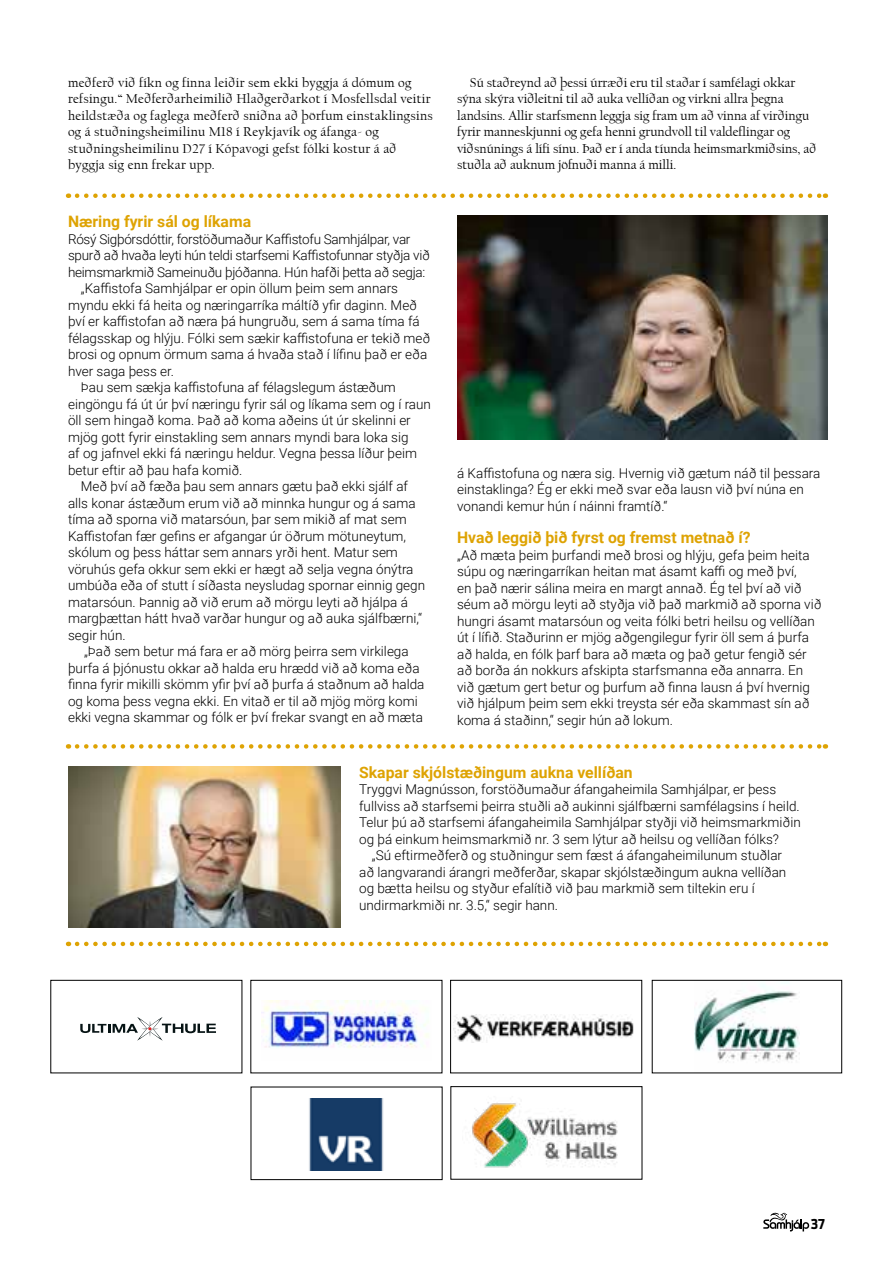
<style>
.page{position:relative;width:893px;height:1263px;background:#fff}
.page>*{position:absolute;margin:0;border:0;box-sizing:border-box;transform-origin:0 0}
.t1{font:700 15.75px "Roboto";color:#dea303}
.t2{font:300 13.5px/16.5px "Roboto";color:#000}
.t3{font:13.5px/16.5px "Californian FB";color:#000}
.t4{font:13.5px/16.5px "Californian FB";letter-spacing:.02em;color:#000}
.t5{font:300 13.5px "Roboto";letter-spacing:-.02em;color:#000}
.t6{font:700 13.5px "Antenna Cond";color:#000}
</style>
<div class="page">
<svg style="left:763px;top:1212px;width:46px;height:19px"></svg>
<img style="left:68px;top:766px;width:272px;height:162px">
<svg style="left:77px;top:744px;width:749px;height:5px"></svg>
<svg style="left:77px;top:942px;width:749px;height:4px"></svg>
<svg style="left:77px;top:193px;width:749px;height:5px"></svg>
<img style="left:472px;top:1102px;width:146px;height:66px">
<div style="left:451px;top:1086px;width:191px;height:93px;border:1px solid #000"></div>
<img style="left:694px;top:984px;width:106px;height:79px">
<div style="left:652px;top:980px;width:190px;height:93px;border:1px solid #000"></div>
<svg style="left:80px;top:1017px;width:136px;height:24px"></svg>
<div style="left:51px;top:980px;width:191px;height:93px;border:1px solid #000"></div>
<img style="left:261px;top:1000px;width:168px;height:48px">
<div style="left:251px;top:980px;width:191px;height:93px;border:1px solid #000"></div>
<img style="left:453px;top:1014px;width:181px;height:28px">
<div style="left:450px;top:980px;width:192px;height:93px;border:1px solid #000"></div>
<img style="left:309px;top:1099px;width:75px;height:71px">
<div style="left:251px;top:1087px;width:191px;height:93px;border:1px solid #000"></div>
<img style="left:457px;top:216px;width:370px;height:223px">
<p class="t4" style="left:68px;top:74px;width:366px">meðferð við fíkn og finna leiðir sem ekki byggja á dómum og refsingu.“ Meðferðarheimilið Hlaðgerðarkot í Mosfellsdal veitir heildstæða og faglega meðferð sniðna að þörfum einstaklingsins og á stuðningsheimilinu M18 í Reykjavík og áfanga- og stuðningsheimilinu D27 í Kópavogi gefst fólki kostur á að byggja sig enn frekar upp.</p>
<p class="t1" style="left:68px;top:211px;width:185px">Næring fyrir sál og líkama</p>
<p class="t5" style="left:68px;top:230px;width:344px">Rósý Sigþórsdóttir, forstöðumaður Kaffistofu Samhjálpar, var</p>
<p class="t5" style="left:68px;top:246px;width:364px">spurð að hvaða leyti hún teldi starfsemi Kaffistofunnar styðja við</p>
<p class="t5" style="left:68px;top:263px;width:359px">heimsmarkmið Sameinuðu þjóðanna. Hún hafði þetta að segja:</p>
<p class="t2" style="left:81px;top:280px;width:319px">„Kaffistofa Samhjálpar er opin öllum þeim sem annars</p>
<p class="t2" style="left:68px;top:296px;width:351px">myndu ekki fá heita og næringarríka máltíð yfir daginn. Með</p>
<p class="t2" style="left:68px;top:313px;width:353px">því er kaffistofan að næra þá hungruðu, sem á sama tíma fá</p>
<p class="t2" style="left:68px;top:329px;width:364px">félagsskap og hlýju. Fólki sem sækir kaffistofuna er tekið með</p>
<p class="t2" style="left:68px;top:346px;width:361px">brosi og opnum örmum sama á hvaða stað í lífinu það er eða</p>
<p class="t2" style="left:68px;top:362px;width:108px">hver saga þess er.</p>
<p class="t2" style="left:81px;top:379px;width:316px">Þau sem sækja kaffistofuna af félagslegum ástæðum</p>
<p class="t2" style="left:68px;top:395px;width:364px">eingöngu fá út úr því næringu fyrir sál og líkama sem og í raun</p>
<p class="t2" style="left:68px;top:412px;width:344px">öll sem hingað koma. Það að koma aðeins út úr skelinni er</p>
<p class="t2" style="left:68px;top:428px;width:342px">mjög gott fyrir einstakling sem annars myndi bara loka sig</p>
<p class="t2" style="left:68px;top:445px;width:351px">af og jafnvel ekki fá næringu heldur. Vegna þessa líður þeim</p>
<p class="t2" style="left:68px;top:461px;width:176px">betur eftir að þau hafa komið.</p>
<p class="t2" style="left:81px;top:478px;width:329px">Með því að fæða þau sem annars gætu það ekki sjálf af</p>
<p class="t2" style="left:68px;top:494px;width:349px">alls konar ástæðum erum við að minnka hungur og á sama</p>
<p class="t2" style="left:68px;top:511px;width:340px">tíma að sporna við matarsóun, þar sem mikið af mat sem</p>
<p class="t2" style="left:68px;top:527px;width:340px">Kaffistofan fær gefins er afgangar úr öðrum mötuneytum,</p>
<p class="t2" style="left:68px;top:544px;width:331px">skólum og þess háttar sem annars yrði hent. Matur sem</p>
<p class="t2" style="left:68px;top:560px;width:347px">vöruhús gefa okkur sem ekki er hægt að selja vegna ónýtra</p>
<p class="t2" style="left:68px;top:577px;width:359px">umbúða eða of stutt í síðasta neysludag spornar einnig gegn</p>
<p class="t2" style="left:68px;top:593px;width:341px">matarsóun. Þannig að við erum að mörgu leyti að hjálpa á</p>
<p class="t2" style="left:68px;top:610px;width:356px">margþættan hátt hvað varðar hungur og að auka sjálfbærni,“</p>
<p class="t2" style="left:68px;top:626px;width:59px">segir hún.</p>
<p class="t2" style="left:84px;top:643px;width:326px">„Það sem betur má fara er að mörg þeirra sem virkilega</p>
<p class="t2" style="left:68px;top:659px;width:353px">þurfa á þjónustu okkar að halda eru hrædd við að koma eða</p>
<p class="t2" style="left:68px;top:676px;width:358px">finna fyrir mikilli skömm yfir því að þurfa á staðnum að halda</p>
<p class="t2" style="left:68px;top:692px;width:351px">og koma þess vegna ekki. En vitað er til að mjög mörg komi</p>
<p class="t2" style="left:68px;top:709px;width:356px">ekki vegna skammar og fólk er því frekar svangt en að mæta</p>
<p class="t3" style="left:457px;top:74px;width:361px;text-indent:13px">Sú staðreynd að þessi úrræði eru til staðar í samfélagi okkar sýna skýra viðleitni til að auka vellíðan og virkni allra þegna landsins. Allir starfsmenn leggja sig fram um að vinna af virðingu fyrir manneskjunni og gefa henni grundvöll til valdeflingar og viðsnúnings á lífi sínu. Það er í anda tíunda heimsmarkmiðsins, að stuðla að auknum jöfnuði manna á milli.</p>
<p class="t2" style="left:457px;top:464px;width:365px">á Kaffistofuna og næra sig. Hvernig við gætum náð til þessara einstaklinga? Ég er ekki með svar eða lausn við því núna en vonandi kemur hún í náinni framtíð.“</p>
<p class="t1" style="left:457px;top:526px;width:295px">Hvað leggið þið fyrst og fremst metnað í?</p>
<p class="t2" style="left:457px;top:546px;width:366px">„Að mæta þeim þurfandi með brosi og hlýju, gefa þeim heita súpu og næringarríkan heitan mat ásamt kaffi og með því,<br>en það nærir sálina meira en margt annað. Ég tel því að við séum að mörgu leyti að styðja við það markmið að sporna við hungri ásamt matarsóun og veita fólki betri heilsu og vellíðan út í lífið. Staðurinn er mjög aðgengilegur fyrir öll sem á þurfa að halda, en fólk þarf bara að mæta og það getur fengið sér að borða án nokkurs afskipta starfsmanna eða annarra. En við gætum gert betur og þurfum að finna lausn á því hvernig við hjálpum þeim sem ekki treysta sér eða skammast sín að koma á staðinn,“ segir hún að lokum.</p>
<p class="t1" style="left:359px;top:761px;width:275px">Skapar skjólstæðingum aukna vellíðan</p>
<p class="t2" style="left:359px;top:781px;width:443px">Tryggvi Magnússon, forstöðumaður áfangaheimila Samhjálpar, er þess fullviss að starfsemi þeirra stuðli að aukinni sjálfbærni samfélagsins í heild.<br>Telur þú að starfsemi áfangaheimila Samhjálpar styðji við heimsmarkmiðin og þá einkum heimsmarkmið nr. 3 sem lýtur að heilsu og vellíðan fólks?</p>
<p class="t2" style="left:359px;top:847px;width:429px;text-indent:13px">„Sú eftirmeðferð og stuðningur sem fæst á áfangaheimilunum stuðlar að langvarandi árangri meðferðar, skapar skjólstæðingum aukna vellíðan og bætta heilsu og styður efalítið við þau markmið sem tiltekin eru í undirmarkmiði nr. 3.5,“ segir hann.</p>
<p class="t6" style="left:811px;top:1216px;width:15px">37</p>
</div>
